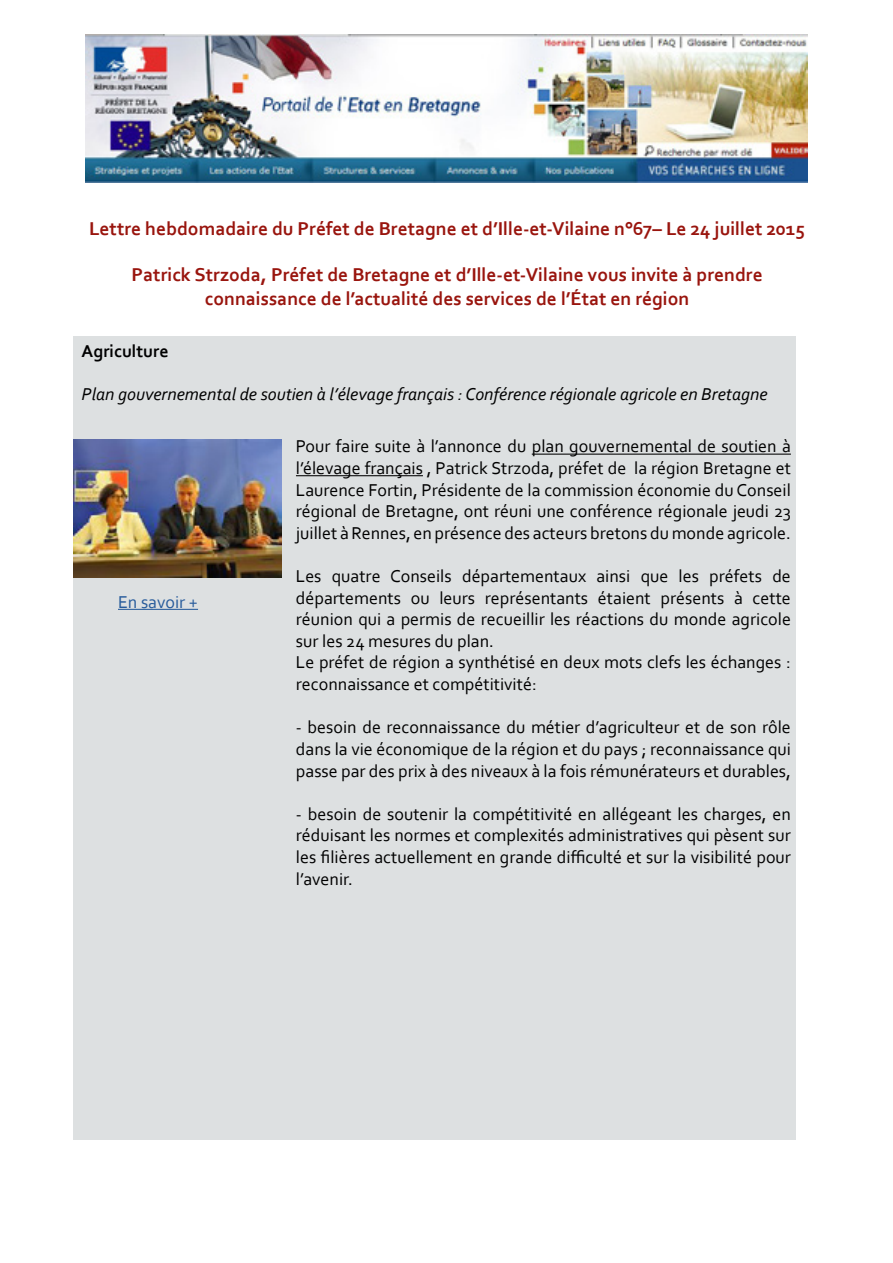
<style>
.page{position:relative;width:893px;height:1263px;background:#fff}
.page>*{position:absolute;margin:0;border:0;box-sizing:border-box;transform-origin:0 0}
.t1{font:700 19.5px/23.4px "Corbel";color:#99150e;text-align:center}
.t2{font:18px/21.6px "Corbel";color:#000;text-align:justify}
.t3{font:italic 18px "Corbel";color:#000}
.t4{font:700 18px "Corbel";color:#000}
.t5{font:18px "Corbel";color:#275b9b}
</style>
<div class="page">
<div style="left:73px;top:336px;width:722px;height:804px;background:#dde0e1"></div>
<img style="left:85px;top:35px;width:723px;height:148px">
<hr style="left:532px;top:454px;width:259px;height:1px;background:#000">
<hr style="left:296px;top:475px;width:127px;height:1px;background:#000">
<hr style="left:118px;top:609px;width:80px;height:1px;background:#275b9b">
<img style="left:73px;top:439px;width:208px;height:138px">
<p class="t1" style="left:89px;top:216px;width:717px">Lettre hebdomadaire du Préfet de Bretagne et d’Ille-et-Vilaine n°67– Le 24 juillet 2015</p>
<p class="t1" style="left:132px;top:263px;width:633px">Patrick Strzoda, Préfet de Bretagne et d’Ille-et-Vilaine vous invite à prendre connaissance de l’actualité des services de l’État en région</p>
<p class="t4" style="left:82px;top:340px;width:88px">Agriculture</p>
<p class="t3" style="left:82px;top:383px;width:687px">Plan gouvernemental de soutien à l’élevage français : Conférence régionale agricole en Bretagne</p>
<p class="t5" style="left:118px;top:590px;width:82px">En savoir +</p>
<p class="t2" style="left:296px;top:435px;width:496px">Pour faire suite à l’annonce du plan gouvernemental de soutien à l’élevage français , Patrick Strzoda, préfet de la région Bretagne et Laurence Fortin, Présidente de la commission économie du Conseil régional de Bretagne, ont réuni une conférence régionale jeudi 23 juillet à Rennes, en présence des acteurs bretons du monde agricole.</p>
<p class="t2" style="left:296px;top:565px;width:496px;text-align:left">Les quatre Conseils départementaux ainsi que les préfets de départements ou leurs représentants étaient présents à cette réunion qui a permis de recueillir les réactions du monde agricole sur les 24 mesures du plan.<br>Le préfet de région a synthétisé en deux mots clefs les échanges : reconnaissance et compétitivité:</p>
<p class="t2" style="left:296px;top:716px;width:497px">- besoin de reconnaissance du métier d’agriculteur et de son rôle dans la vie économique de la région et du pays ; reconnaissance qui passe par des prix à des niveaux à la fois rémunérateurs et durables,</p>
<p class="t2" style="left:296px;top:802px;width:496px">- besoin de soutenir la compétitivité en allégeant les charges, en réduisant les normes et complexités administratives qui pèsent sur les filières actuellement en grande difficulté et sur la visibilité pour l’avenir.</p>
</div>
